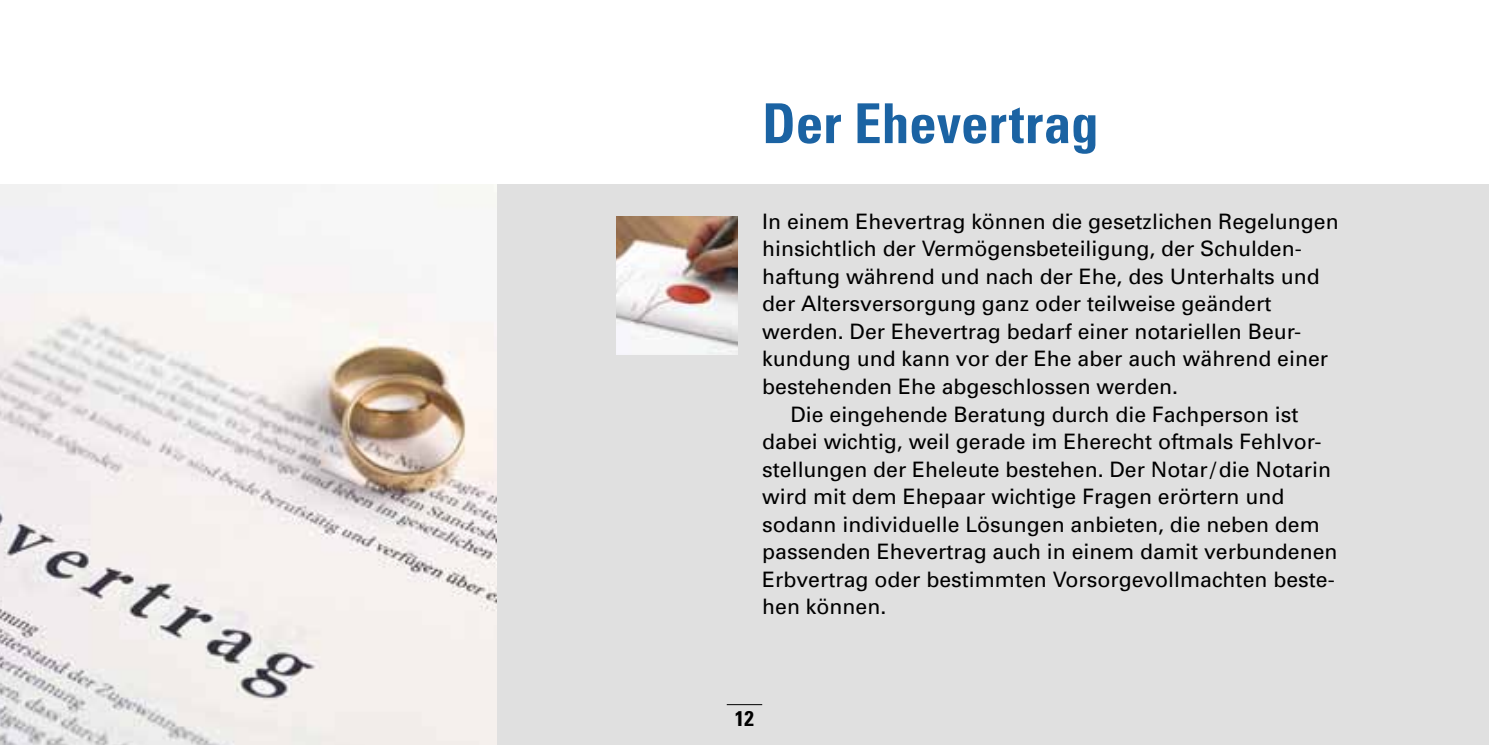
<style>
.page{position:relative;width:1489px;height:745px;background:#fff}
.page>*{position:absolute;margin:0;border:0;box-sizing:border-box;transform-origin:0 0}
.t1{font:700 condensed 55px "Univers";color:#1b63a3}
.t2{font:21.25px "Univers";color:#000}
.t3{font:700 condensed 21.25px "Univers";color:#000}
</style>
<div class="page">
<div style="left:0;top:184px;width:1488px;height:560px;background:#e0e0e0"></div>
<hr style="left:726px;top:703px;width:36px;height:1px;background:#000">
<img style="left:0;top:184px;width:496px;height:560px">
<img style="left:617px;top:216px;width:120px;height:138px">
<h1 class="t1" style="left:762px;top:90px;width:338px">Der Ehevertrag</h1>
<p class="t2" style="left:762px;top:209px;width:578px">In einem Ehevertrag können die gesetzlichen Regelungen</p>
<p class="t2" style="left:762px;top:236px;width:541px">hinsichtlich der Vermögensbeteiligung, der Schulden-</p>
<p class="t2" style="left:762px;top:264px;width:559px">haftung während und nach der Ehe, des Unterhalts und</p>
<p class="t2" style="left:762px;top:291px;width:510px">der Altersversorgung ganz oder teilweise geändert</p>
<p class="t2" style="left:762px;top:319px;width:540px">werden. Der Ehevertrag bedarf einer notariellen Beur-</p>
<p class="t2" style="left:762px;top:346px;width:567px">kundung und kann vor der Ehe aber auch während einer</p>
<p class="t2" style="left:762px;top:374px;width:417px">bestehenden Ehe abgeschlossen werden.</p>
<p class="t2" style="left:790px;top:401px;width:509px">Die eingehende Beratung durch die Fachperson ist</p>
<p class="t2" style="left:762px;top:429px;width:560px">dabei wichtig, weil gerade im Eherecht oftmals Fehlvor-</p>
<p class="t2" style="left:762px;top:456px;width:570px">stellungen der Eheleute bestehen. Der Notar/die Notarin</p>
<p class="t2" style="left:762px;top:484px;width:523px">wird mit dem Ehepaar wichtige Fragen erörtern und</p>
<p class="t2" style="left:762px;top:511px;width:559px">sodann individuelle Lösungen anbieten, die neben dem</p>
<p class="t2" style="left:762px;top:539px;width:577px">passenden Ehevertrag auch in einem damit verbundenen</p>
<p class="t2" style="left:762px;top:566px;width:574px">Erbvertrag oder bestimmten Vorsorgevollmachten beste-</p>
<p class="t2" style="left:762px;top:594px;width:125px">hen können.</p>
<p class="t3" style="left:735px;top:705px;width:21px">12</p>
</div>
